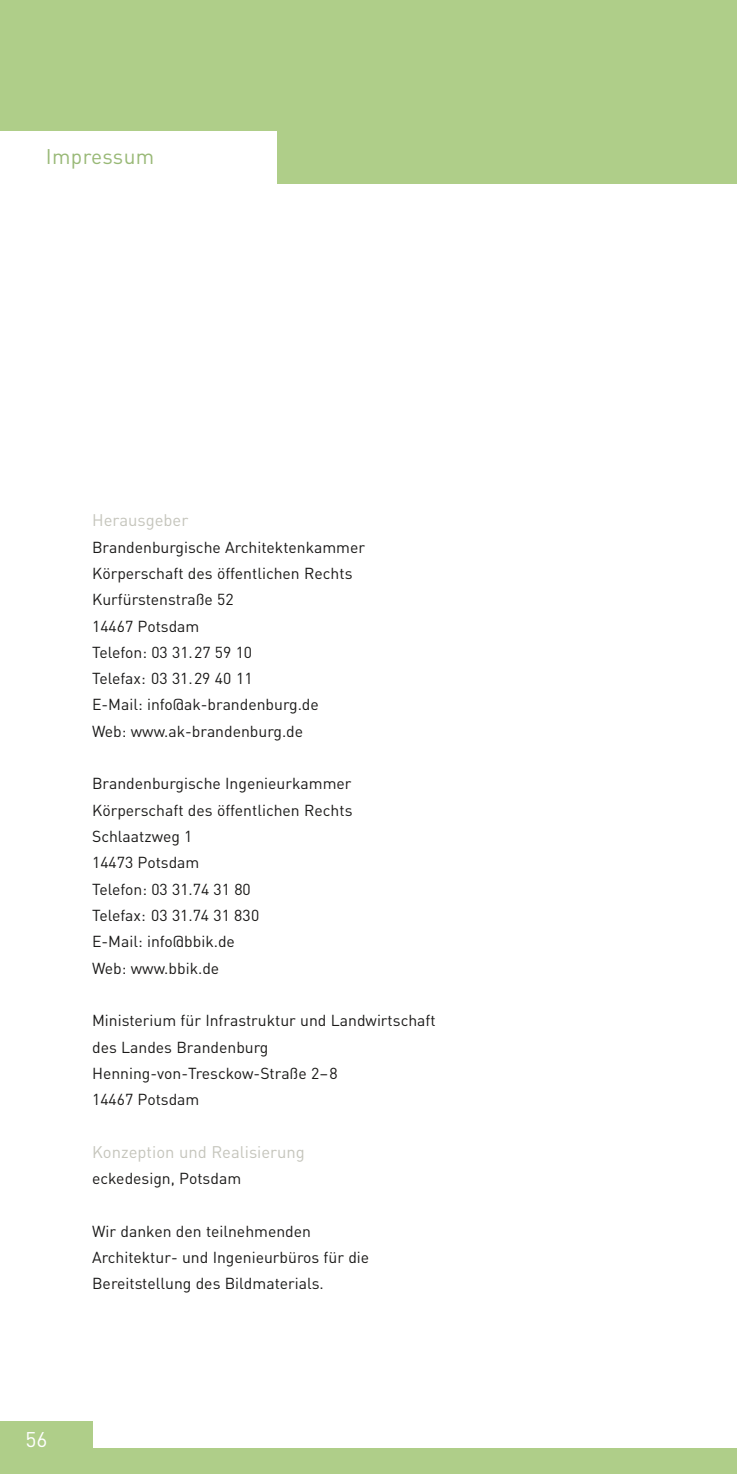
<style>
.page{position:relative;width:737px;height:1474px;background:#fff}
.page>*{position:absolute;margin:0;border:0;box-sizing:border-box;transform-origin:0 0}
.t1{font:21px "DIN";letter-spacing:.015em;color:#99b977}
.t2{font:21px "DIN";color:#fff}
.t3{font:16.62px "DIN";color:#c5c5bc}
.t4{font:15.75px/26.2px "DIN";color:#1a1918}
</style>
<div class="page">
<div style="left:0;top:0;width:737px;height:1473px;background:#afce89"></div>
<div style="left:0;top:184px;width:737px;height:1236px;background:#fff"></div>
<div style="left:93px;top:1394px;width:644px;height:53px;background:#fff"></div>
<div style="left:0;top:132px;width:276px;height:105px;background:#fff"></div>
<h1 class="t1" style="left:46px;top:144px;width:110px">Impressum</h1>
<p class="t3" style="left:92px;top:510px;width:98px">Herausgeber</p>
<p class="t4" style="left:92px;top:533px;width:274px">Brandenburgische Architektenkammer<br>Körperschaft des öffentlichen Rechts<br>Kurfürstenstraße 52<br>14467 Potsdam<br>Telefon: 03 31. 27 59 10<br>Telefax: 03 31. 29 40 11<br>E-Mail: info@ak-brandenburg.de<br>Web: www.ak-brandenburg.de</p>
<p class="t4" style="left:92px;top:770px;width:262px">Brandenburgische Ingenieurkammer<br>Körperschaft des öffentlichen Rechts<br>Schlaatzweg 1<br>14473 Potsdam<br>Telefon: 03 31.74 31 80<br>Telefax: 03 31.74 31 830<br>E-Mail: info@bbik.de<br>Web: www.bbik.de</p>
<p class="t4" style="left:92px;top:1007px;width:345px">Ministerium für Infrastruktur und Landwirtschaft des Landes Brandenburg<br>Henning-von-Tresckow-Straße 2– 8<br>14467 Potsdam</p>
<p class="t3" style="left:92px;top:1141px;width:214px">Konzeption und Realisierung</p>
<p class="t4" style="left:92px;top:1164px;width:151px">eckedesign, Potsdam</p>
<p class="t4" style="left:92px;top:1217px;width:279px">Wir danken den teilnehmenden<br>Architektur- und Ingenieurbüros für die<br>Bereitstellung des Bildmaterials.</p>
<h1 class="t2" style="left:26px;top:1426px;width:23px">56</h1>
</div>
